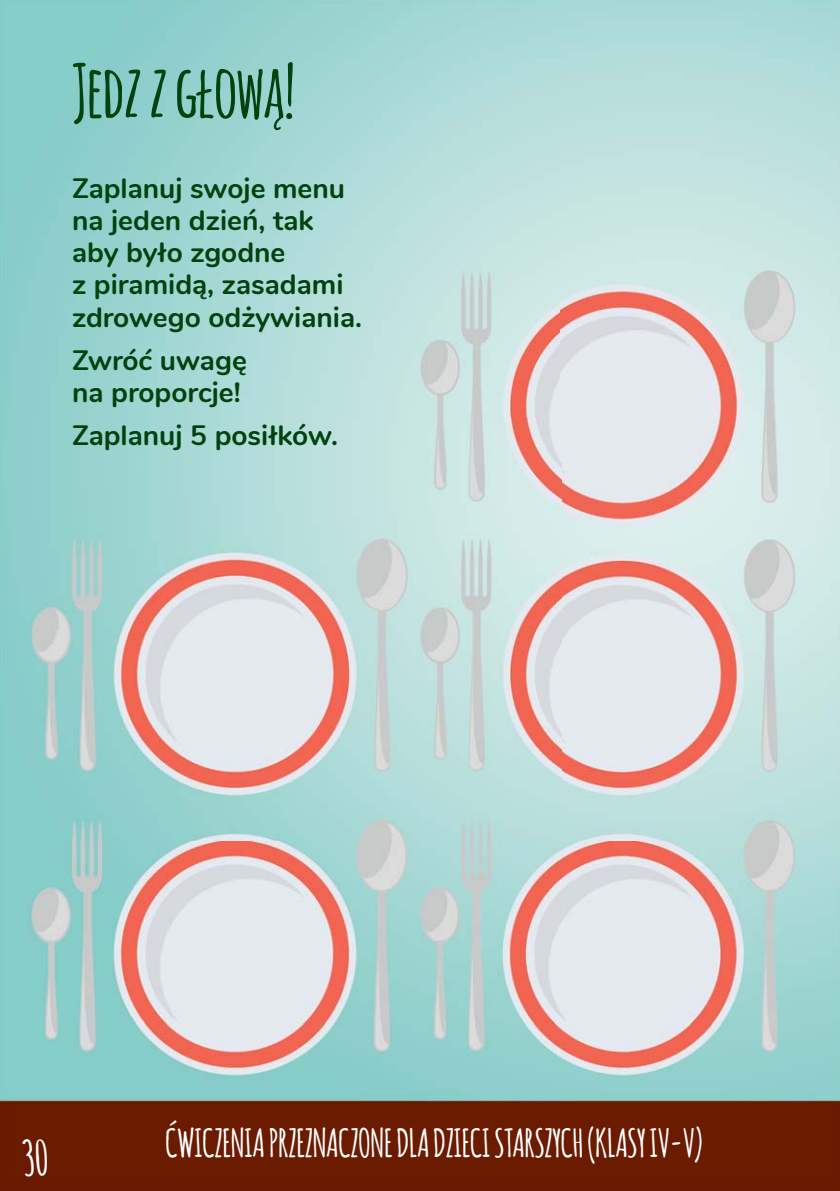
<style>
.page{position:relative;width:840px;height:1191px;background:#fff}
.page>*{position:absolute;margin:0;border:0;box-sizing:border-box;transform-origin:0 0}
.t1{font:700 72px "Amatic";color:#00430e}
.t2{font:700 48px "Amatic";color:#fff}
.t3{font:700 38px "Amatic";color:#fff}
.t4{font:700 28px/32px "Nunito";color:#00430e}
</style>
<div class="page">
<img style="left:0;top:0;width:839px;height:1191px">
<img style="left:22px;top:1139px;width:25px;height:37px">
<h1 class="t1" style="left:72px;top:50px;width:224px">Jedz z głową!</h1>
<p class="t4" style="left:72px;top:173px;width:291px">Zaplanuj swoje menu na jeden dzień, tak aby było zgodne<br>z piramidą, zasadami zdrowego odżywiania.</p>
<p class="t4" style="left:72px;top:345px;width:176px">Zwróć uwagę na proporcje!</p>
<p class="t4" style="left:72px;top:420px;width:267px">Zaplanuj 5 posiłków.</p>
<h2 class="t2" style="left:23px;top:1131px;width:28px">30</h2>
<h3 class="t3" style="left:165px;top:1121px;width:538px">ĆWICZENIA PRZEZNACZONE DLA DZIECI STARSZYCH (KLASY IV-V)</h3>
</div>
